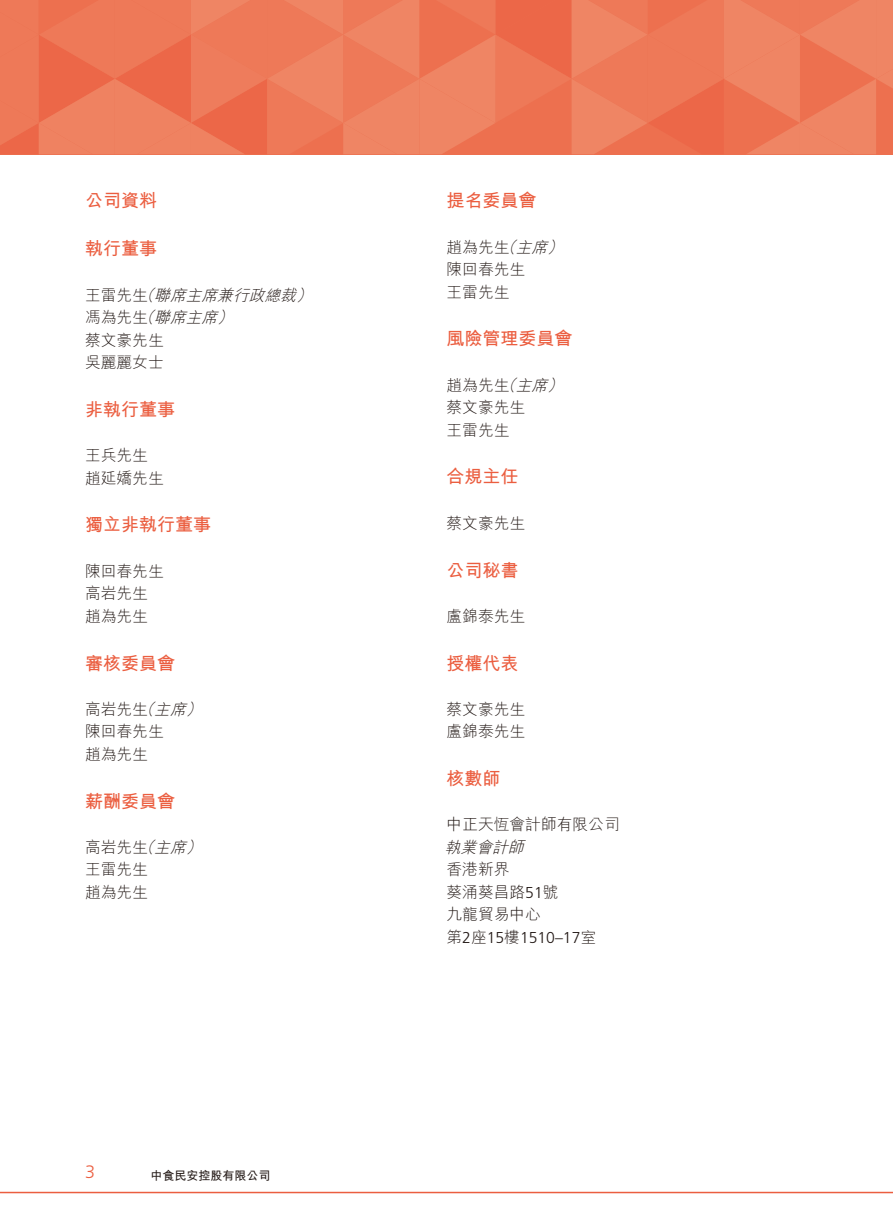
<style>
.page{position:relative;width:893px;height:1212px;background:#fff}
.page>*{position:absolute;margin:0;border:0;box-sizing:border-box;transform-origin:0 0}
.t1{font:700 18px "M Hei HK";color:#eb5e40}
.t2{font:300 18px "Frutiger LT Std";color:#eb5e40}
.t3{font:300 15.75px/22.5px "M Hei HK";color:#231916}
.t4{font:300 15.75px "Frutiger LT Std";color:#231916}
.t5{font:italic 300 15.75px "M Hei HK";color:#231916}
.t6{font:700 12px "M Hei HK";color:#231916}
.s1{font-style:italic}
.s2{font-family:"Frutiger LT Std"}
.s3{font-family:"M Hei HK"}
</style>
<div class="page">
<hr style="left:0;top:1192px;width:893px;height:1px;background:#eb5e40">
<svg style="left:0;top:0;width:893px;height:154px"></svg>
<p class="t1" style="left:85px;top:188px;width:73px">公司資料</p>
<p class="t1" style="left:85px;top:236px;width:73px">執行董事</p>
<p class="t3" style="left:85px;top:283px;width:232px">王雷先生<span class="s1">（聯席主席兼行政總裁）</span>馮為先生<span class="s1">（聯席主席）<br></span>蔡文豪先生<br>吳麗麗女士</p>
<p class="t1" style="left:85px;top:396px;width:91px">非執行董事</p>
<p class="t3" style="left:85px;top:444px;width:80px">王兵先生趙延嬌先生</p>
<p class="t1" style="left:85px;top:512px;width:127px">獨立非執行董事</p>
<p class="t3" style="left:85px;top:559px;width:80px">陳回春先生高岩先生趙為先生</p>
<p class="t1" style="left:85px;top:650px;width:91px">審核委員會</p>
<p class="t3" style="left:85px;top:697px;width:122px">高岩先生<span class="s1">（主席）</span>陳回春先生<br>趙為先生</p>
<p class="t1" style="left:85px;top:788px;width:91px">薪酬委員會</p>
<p class="t3" style="left:85px;top:835px;width:122px">高岩先生<span class="s1">（主席）</span>王雷先生<br>趙為先生</p>
<p class="t2" style="left:85px;top:1162px;width:12px">3</p>
<p class="t6" style="left:150px;top:1166px;width:122px">中食民安控股有限公司</p>
<p class="t1" style="left:446px;top:188px;width:91px">提名委員會</p>
<p class="t3" style="left:446px;top:235px;width:122px">趙為先生<span class="s1">（主席）</span>陳回春先生<br>王雷先生</p>
<p class="t1" style="left:446px;top:326px;width:127px">風險管理委員會</p>
<p class="t3" style="left:446px;top:373px;width:122px">趙為先生<span class="s1">（主席）</span>蔡文豪先生<br>王雷先生</p>
<p class="t1" style="left:446px;top:464px;width:73px">合規主任</p>
<p class="t3" style="left:446px;top:511px;width:80px">蔡文豪先生</p>
<p class="t1" style="left:446px;top:557px;width:73px">公司秘書</p>
<p class="t3" style="left:446px;top:604px;width:80px">盧錦泰先生</p>
<p class="t1" style="left:446px;top:650px;width:73px">授權代表</p>
<p class="t3" style="left:446px;top:697px;width:80px">蔡文豪先生盧錦泰先生</p>
<p class="t1" style="left:446px;top:765px;width:55px">核數師</p>
<p class="t3" style="left:446px;top:813px;width:175px">中正天恆會計師有限公司</p>
<p class="t5" style="left:445px;top:839px;width:84px">執業會計師</p>
<p class="t3" style="left:446px;top:858px;width:114px">香港新界<br>葵涌葵昌路<span class="s2">51</span>號九龍貿易中心</p>
<p class="t4" style="left:446px;top:928px;width:151px"><span class="s3">第</span>2<span class="s3">座</span>15<span class="s3">樓</span>1510–17<span class="s3">室</span></p>
</div>
